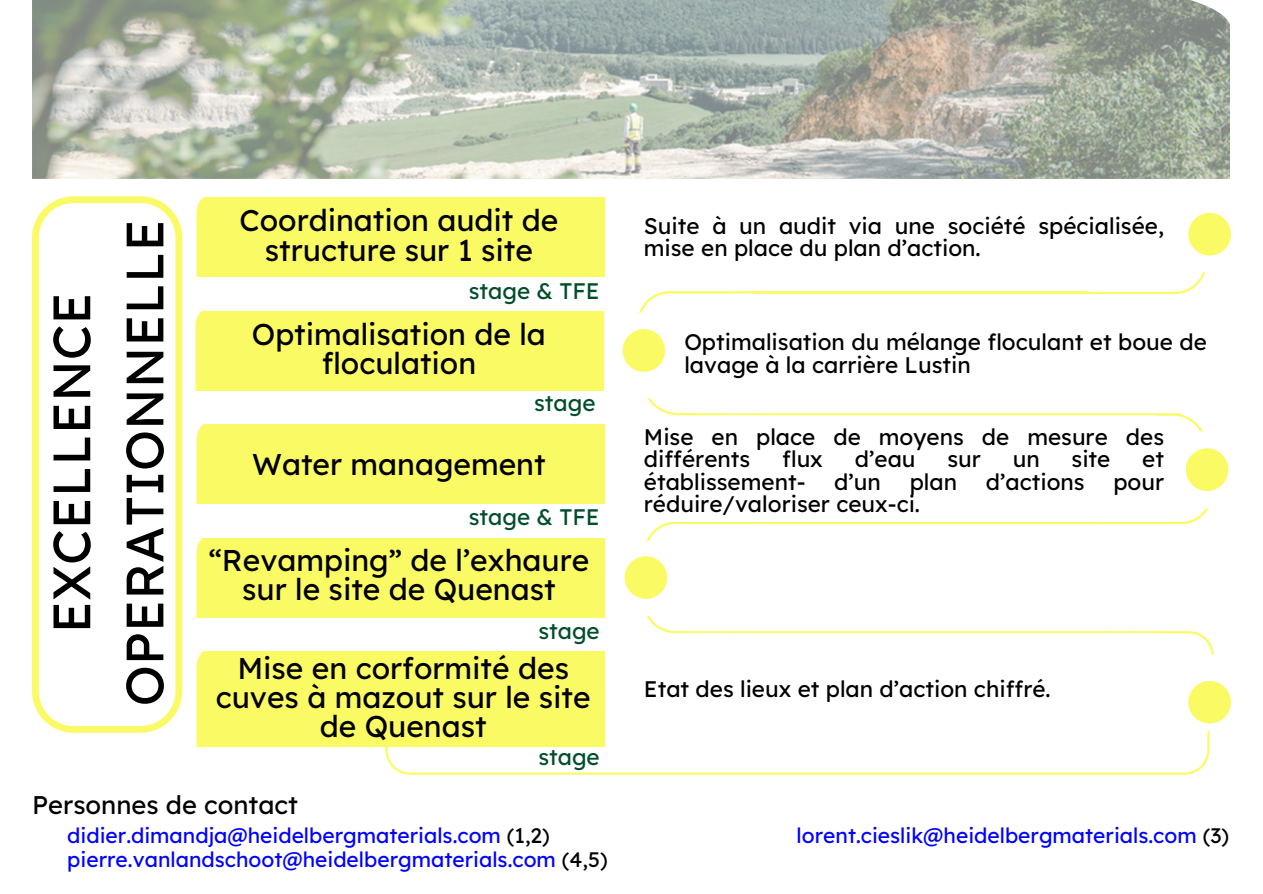
<style>
.page{position:relative;width:1263px;height:894px;background:#fff}
.page>*{position:absolute;margin:0;border:0;box-sizing:border-box;transform-origin:0 0}
.t1{font:52.5px/73.2px "Lexend Deca";color:#000;text-align:center}
.t2{font:30px/29.2px "Lexend Deca";color:#000;text-align:center}
.t3{font:25.5px "Lexend Deca";color:#000}
.t4{font:22.5px/22.5px "Lexend Deca";color:#000}
.t5{font:22.5px "Lexend Deca";color:#004e2b}
.t6{font:21px "Lexend Deca";color:#00f}
.s1{color:#000}
</style>
<div class="page">
<svg style="left:385px;top:733px;width:824px;height:41px"></svg>
<svg style="left:622px;top:213px;width:609px;height:441px"></svg>
<div style="left:1042px;top:649px;width:193px;height:84px;background:#fff;border-radius:42px"></div>
<div style="left:196px;top:651px;width:408px;height:95px;background:#fafa64"></div>
<div style="left:196px;top:538px;width:408px;height:79px;background:#fafa64"></div>
<div style="left:196px;top:198px;width:408px;height:78px;background:#fafa64"></div>
<div style="left:195px;top:311px;width:408px;height:79px;background:#fafa64"></div>
<div style="left:196px;top:424px;width:408px;height:79px;background:#fafa64"></div>
<div style="left:623px;top:329px;width:42px;height:43px;background:#fafa64;border-radius:50%"></div>
<div style="left:1188px;top:213px;width:43px;height:42px;background:#fafa64;border-radius:50%"></div>
<img style="left:32px;top:0;width:1198px;height:179px">
<div style="left:625px;top:556px;width:42px;height:42px;background:#fafa64;border-radius:50%"></div>
<div style="left:1186px;top:448px;width:42px;height:43px;background:#fafa64;border-radius:50%"></div>
<div style="left:1188px;top:680px;width:43px;height:43px;background:#fafa64;border-radius:50%"></div>
<svg style="left:32px;top:196px;width:150px;height:536px"></svg>
<h1 class="t1" style="left:34px;top:706px;width:488px;rotate:-90deg">EXCELLENCE<br>OPERATIONNELLE</h1>
<h2 class="t2" style="left:239px;top:205px;width:321px">Coordination audit de structure sur 1 site</h2>
<p class="t5" style="left:469px;top:276px;width:132px">stage &amp; TFE</p>
<h2 class="t2" style="left:252px;top:319px;width:296px">Optimalisation de la floculation</h2>
<p class="t5" style="left:534px;top:388px;width:63px">stage</p>
<h2 class="t2" style="left:252px;top:449px;width:295px">Water management</h2>
<p class="t5" style="left:469px;top:502px;width:132px">stage &amp; TFE</p>
<h2 class="t2" style="left:209px;top:544px;width:382px">“Revamping” de l’exhaure sur le site de Quenast</h2>
<p class="t5" style="left:538px;top:615px;width:63px">stage</p>
<h2 class="t2" style="left:216px;top:652px;width:376px">Mise en corformité des cuves à mazout sur le site de Quenast</h2>
<p class="t5" style="left:538px;top:742px;width:63px">stage</p>
<p class="t4" style="left:644px;top:214px;width:522px">Suite à un audit via une société spécialisée, mise en place du plan d’action.</p>
<p class="t4" style="left:684px;top:330px;width:524px">Optimalisation du mélange floculant et boue de lavage à la carrière Lustin</p>
<p class="t4" style="left:644px;top:425px;width:522px">Mise en place de moyens de mesure des différents</p>
<p class="t4" style="left:782px;top:447px;width:42px">flux</p>
<p class="t4" style="left:855px;top:447px;width:62px">d’eau</p>
<p class="t4" style="left:947px;top:447px;width:35px">sur</p>
<p class="t4" style="left:1013px;top:447px;width:28px">un</p>
<p class="t4" style="left:1071px;top:447px;width:40px">site</p>
<p class="t4" style="left:1142px;top:447px;width:23px">et</p>
<p class="t4" style="left:644px;top:470px;width:163px">établissement-</p>
<p class="t4" style="left:834px;top:470px;width:48px">d’un</p>
<p class="t4" style="left:910px;top:470px;width:49px">plan</p>
<p class="t4" style="left:986px;top:470px;width:100px">d’actions</p>
<p class="t4" style="left:1113px;top:470px;width:52px">pour</p>
<p class="t4" style="left:644px;top:492px;width:278px">réduire/valoriser ceux-ci.</p>
<p class="t4" style="left:644px;top:676px;width:408px">Etat des lieux et plan d’action chiffré.</p>
<p class="t3" style="left:32px;top:788px;width:267px">Personnes de contact</p>
<p class="t6" style="left:67px;top:821px;width:484px">didier.dimandja@heidelbergmaterials.com <span class="s1">(1,2)</span></p>
<p class="t6" style="left:797px;top:821px;width:434px">lorent.cieslik@heidelbergmaterials.com <span class="s1">(3)</span></p>
<p class="t6" style="left:67px;top:846px;width:542px">pierre.vanlandschoot@heidelbergmaterials.com <span class="s1">(4,5)</span></p>
</div>
